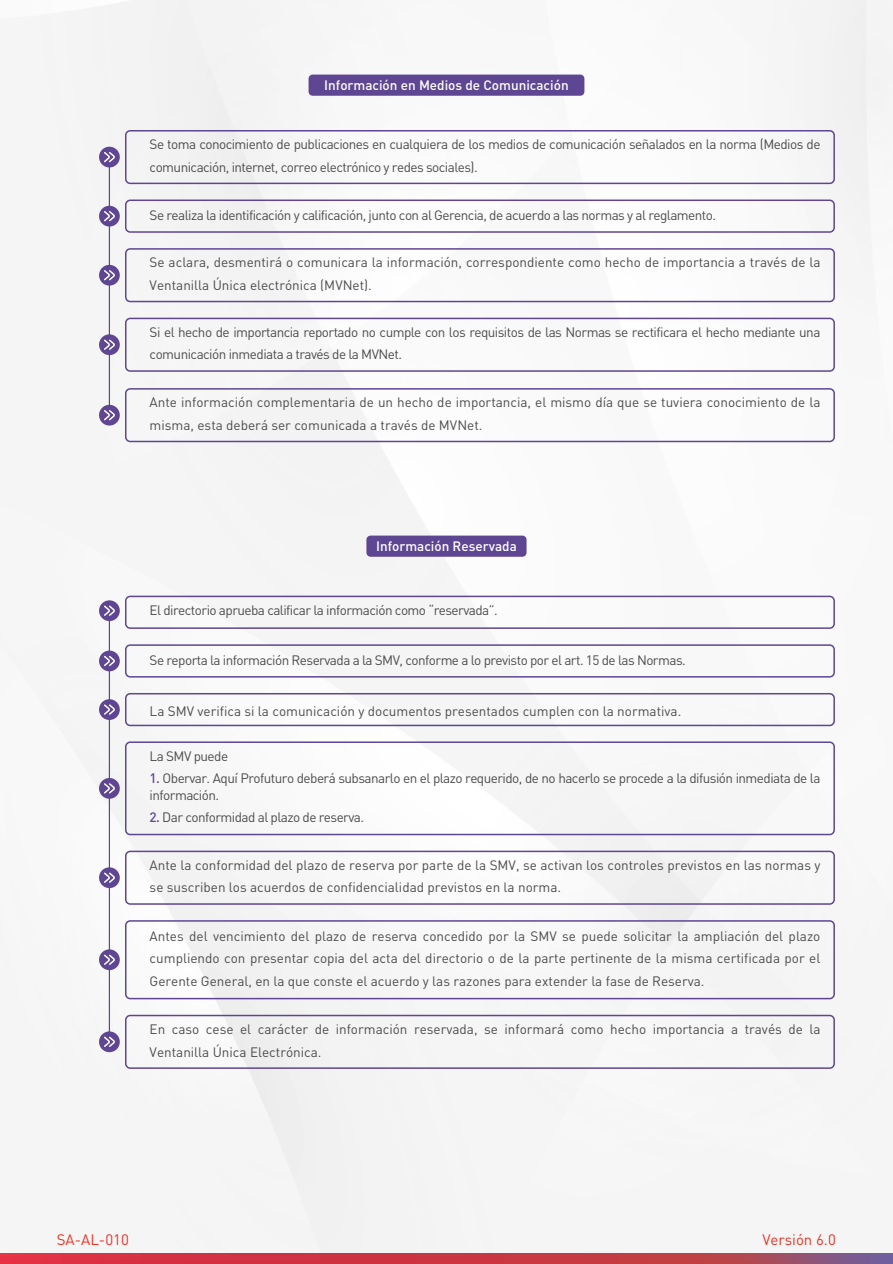
<style>
.page{position:relative;width:893px;height:1264px;background:#fff}
.page>*{position:absolute;margin:0;border:0;box-sizing:border-box;transform-origin:0 0}
.t1{font:15px "DIN Pro";color:#ee3224}
.t2{font:13.5px/22.5px "DIN Pro";letter-spacing:-.04em;color:#4c4c4c}
.t3{font:13.5px/22.5px "DIN Pro";color:#4c4c4c}
.t4{font:500 13.5px "DIN Pro";color:#fff}
.s1{font-weight:500;color:#5e4693}
</style>
<div class="page">
<div style="left:8px;top:0;width:885px;height:1253px;background:#f6f6f6"></div>
<svg style="left:0;top:1253px;width:893px;height:10px;background:#c23b4c"></svg>
<div style="left:309px;top:75px;width:275px;height:21px;background:#5e4693;border-radius:4px"></div>
<hr style="left:109px;top:153px;width:1px;height:262px;background:#5e4693">
<div style="left:125px;top:130px;width:710px;height:54px;border:2px solid #5e4693;border-radius:4px"></div>
<div style="left:125px;top:199px;width:710px;height:34px;border:2px solid #5e4693;border-radius:4px"></div>
<div style="left:99px;top:147px;width:21px;height:20px;background:#5e4693;border-radius:50%"></div>
<svg style="left:104px;top:152px;width:11px;height:11px"></svg>
<div style="left:125px;top:248px;width:710px;height:54px;border:2px solid #5e4693;border-radius:4px"></div>
<div style="left:99px;top:265px;width:21px;height:20px;background:#5e4693;border-radius:50%"></div>
<svg style="left:104px;top:270px;width:11px;height:11px"></svg>
<div style="left:125px;top:317px;width:710px;height:55px;border:2px solid #5e4693;border-radius:4px"></div>
<div style="left:99px;top:334px;width:21px;height:21px;background:#5e4693;border-radius:50%"></div>
<svg style="left:104px;top:339px;width:11px;height:11px"></svg>
<div style="left:125px;top:388px;width:710px;height:54px;border:2px solid #5e4693;border-radius:4px"></div>
<div style="left:99px;top:404px;width:21px;height:21px;background:#5e4693;border-radius:50%"></div>
<svg style="left:104px;top:410px;width:11px;height:11px"></svg>
<div style="left:99px;top:206px;width:21px;height:20px;background:#5e4693;border-radius:50%"></div>
<svg style="left:104px;top:211px;width:11px;height:11px"></svg>
<hr style="left:109px;top:618px;width:1px;height:432px;background:#5e4693">
<div style="left:125px;top:644px;width:710px;height:33px;border:2px solid #5e4693;border-radius:4px"></div>
<div style="left:125px;top:692px;width:710px;height:34px;border:2px solid #5e4693;border-radius:4px"></div>
<div style="left:125px;top:595px;width:710px;height:33px;border:2px solid #5e4693;border-radius:4px"></div>
<div style="left:99px;top:600px;width:21px;height:21px;background:#5e4693;border-radius:50%"></div>
<svg style="left:104px;top:605px;width:11px;height:11px"></svg>
<div style="left:99px;top:699px;width:21px;height:20px;background:#5e4693;border-radius:50%"></div>
<svg style="left:104px;top:704px;width:11px;height:11px"></svg>
<div style="left:125px;top:741px;width:710px;height:94px;border:2px solid #5e4693;border-radius:4px"></div>
<div style="left:99px;top:777px;width:21px;height:21px;background:#5e4693;border-radius:50%"></div>
<svg style="left:104px;top:783px;width:11px;height:11px"></svg>
<div style="left:125px;top:850px;width:710px;height:54px;border:2px solid #5e4693;border-radius:4px"></div>
<div style="left:125px;top:1014px;width:710px;height:54px;border:2px solid #5e4693;border-radius:4px"></div>
<div style="left:125px;top:919px;width:710px;height:80px;border:2px solid #5e4693;border-radius:4px"></div>
<div style="left:99px;top:867px;width:21px;height:20px;background:#5e4693;border-radius:50%"></div>
<svg style="left:104px;top:872px;width:11px;height:11px"></svg>
<div style="left:99px;top:949px;width:21px;height:20px;background:#5e4693;border-radius:50%"></div>
<svg style="left:104px;top:954px;width:11px;height:11px"></svg>
<div style="left:99px;top:1031px;width:21px;height:20px;background:#5e4693;border-radius:50%"></div>
<svg style="left:104px;top:1036px;width:11px;height:11px"></svg>
<div style="left:99px;top:650px;width:21px;height:21px;background:#5e4693;border-radius:50%"></div>
<svg style="left:104px;top:655px;width:11px;height:11px"></svg>
<div style="left:366px;top:535px;width:161px;height:21px;background:#5e4693;border-radius:4px"></div>
<p class="t4" style="left:324px;top:74px;width:246px">Información en Medios de Comunicación</p>
<p class="t2" style="left:150px;top:132px;width:672px">Se toma conocimiento de publicaciones en cualquiera de los medios de comunicación señalados en la norma (Medios de comunicación, internet, correo electrónico y redes sociales).</p>
<p class="t2" style="left:150px;top:202px;width:568px">Se realiza la identificación y calificación, junto con al Gerencia, de acuerdo a las normas y al reglamento.</p>
<p class="t3" style="left:150px;top:250px;width:672px">Se aclara, desmentirá o comunicara la información, correspondiente como hecho de importancia a través de la<br>Ventanilla Única electrónica (MVNet).</p>
<p class="t2" style="left:150px;top:319px;width:672px">Si el hecho de importancia reportado no cumple con los requisitos de las Normas se rectificara el hecho mediante una comunicación inmediata a través de la MVNet.</p>
<p class="t3" style="left:150px;top:390px;width:672px">Ante información complementaria de un hecho de importancia, el mismo día que se tuviera conocimiento de la misma, esta deberá ser comunicada a través de MVNet.</p>
<p class="t4" style="left:376px;top:534px;width:142px">Información Reservada</p>
<p class="t2" style="left:150px;top:597px;width:350px">El directorio aprueba calificar la información como “reservada”.</p>
<p class="t2" style="left:150px;top:647px;width:538px">Se reporta la información Reservada a la SMV, conforme a lo previsto por el art. 15 de las Normas.</p>
<p class="t3" style="left:150px;top:698px;width:533px">La SMV verifica si la comunicación y documentos presentados cumplen con la normativa.</p>
<p class="t2" style="left:150px;top:743px;width:80px">La SMV puede</p>
<p class="t2" style="left:150px;top:768px;width:672px;line-height:16.5px"><span class="s1">1.</span> Obervar. Aquí Profuturo deberá subsanarlo en el plazo requerido, de no hacerlo se procede a la difusión inmediata de la información.</p>
<p class="t2" style="left:150px;top:804px;width:216px"><span class="s1">2.</span> Dar conformidad al plazo de reserva.</p>
<p class="t3" style="left:150px;top:852px;width:672px">Ante la conformidad del plazo de reserva por parte de la SMV, se activan los controles previstos en las normas y se suscriben los acuerdos de confidencialidad previstos en la norma.</p>
<p class="t2" style="left:150px;top:923px;width:672px;text-align:justify">Antes del vencimiento del plazo de reserva concedido por la SMV se puede solicitar la ampliación del plazo cumpliendo con presentar copia del acta del directorio o de la parte pertinente de la misma certificada por el Gerente General, en la que conste el acuerdo y las razones para extender la fase de Reserva.</p>
<p class="t3" style="left:150px;top:1016px;width:672px">En caso cese el carácter de información reservada, se informará como hecho importancia a través de la<br>Ventanilla Única Electrónica.</p>
<p class="t1" style="left:57px;top:1226px;width:74px">SA-AL-010</p>
<p class="t1" style="left:762px;top:1226px;width:75px">Versión 6.0</p>
</div>
